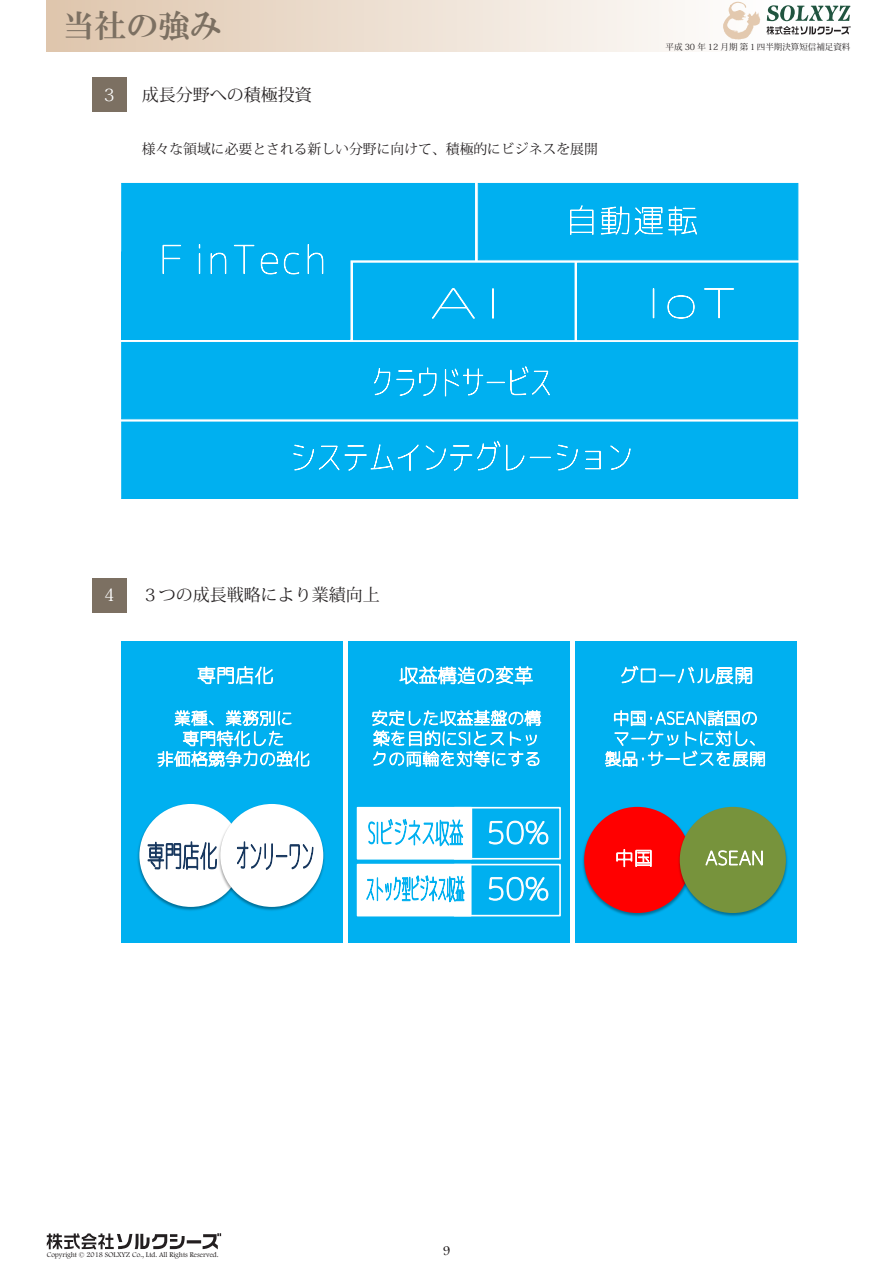
<style>
.page{position:relative;width:893px;height:1263px;background:#fff}
.page>*{position:absolute;margin:0;border:0;box-sizing:border-box;transform-origin:0 0}
.t1{font:31.95px "HG Mincho E";color:#7c7062}
.t2{font:16.95px "Koz Min Pr 6 N";color:#231f20}
.t3{font:16.95px "Koz Min Pr 6 N";color:#fff}
.段落スタイル_1{font:13.8px "Koz Min Pr 6 N";color:#231f20}
.t4{font:13.8px "Footlight MT Light";color:#231f20}
.t5{font:8.55px "Koz Min Pr 6 N";color:#231f20}
.t6{font:7.5px "Footlight MT Light";color:#231f20}
</style>
<div class="page">
<div style="left:47px;top:0;width:803px;height:51px;background:linear-gradient(to right,#dfc6ad,#fff)"></div>
<svg style="left:767px;top:5px;width:83px;height:30px"></svg>
<svg style="left:723px;top:2px;width:37px;height:38px"></svg>
<svg style="left:47px;top:1233px;width:174px;height:16px"></svg>
<div style="left:92px;top:78px;width:34px;height:34px;background:#7c7062"></div>
<div style="left:92px;top:578px;width:34px;height:34px;background:#7c7062"></div>
<div style="left:122px;top:422px;width:676px;height:76px;background:#00b0f0"></div>
<div style="left:121px;top:422px;width:677px;height:77px;border:1px solid #00b0f0"></div>
<svg style="left:294px;top:441px;width:336px;height:30px"></svg>
<div style="left:121px;top:342px;width:677px;height:77px;background:#00b0f0;border:1px solid #00b0f0"></div>
<svg style="left:374px;top:366px;width:176px;height:30px"></svg>
<div style="left:578px;top:263px;width:220px;height:77px;background:#00b0f0"></div>
<div style="left:478px;top:183px;width:320px;height:77px;background:#00b0f0;border:1px solid #00b0f0"></div>
<svg style="left:653px;top:289px;width:1px;height:29px"></svg>
<svg style="left:668px;top:296px;width:26px;height:22px"></svg>
<svg style="left:704px;top:289px;width:30px;height:29px"></svg>
<svg style="left:570px;top:206px;width:59px;height:29px"></svg>
<svg style="left:635px;top:207px;width:62px;height:28px"></svg>
<div style="left:122px;top:252px;width:228px;height:87px;background:#00b0f0"></div>
<div style="left:121px;top:251px;width:229px;height:89px;border:1px solid #00b0f0"></div>
<div style="left:354px;top:263px;width:220px;height:77px;background:#00b0f0"></div>
<div style="left:353px;top:263px;width:222px;height:77px;border:1px solid #00b0f0"></div>
<svg style="left:432px;top:289px;width:61px;height:29px"></svg>
<div style="left:122px;top:183px;width:352px;height:77px;background:#00b0f0"></div>
<div style="left:121px;top:183px;width:354px;height:77px;border:1px solid #00b0f0"></div>
<svg style="left:163px;top:245px;width:18px;height:29px"></svg>
<svg style="left:199px;top:244px;width:124px;height:30px"></svg>
<div style="left:121px;top:642px;width:221px;height:301px;background:#00b0f0"></div>
<div style="left:348px;top:642px;width:222px;height:301px;background:#00b0f0"></div>
<div style="left:575px;top:642px;width:222px;height:301px;background:#00b0f0"></div>
<img style="left:137px;top:804px;width:80px;height:107px">
<div style="left:139px;top:804px;width:103px;height:103px;background:#fff;border-radius:50%"></div>
<img style="left:217px;top:804px;width:108px;height:107px">
<div style="left:220px;top:804px;width:103px;height:103px;background:#fff;border-radius:50%"></div>
<svg style="left:148px;top:842px;width:69px;height:27px"></svg>
<svg style="left:237px;top:842px;width:76px;height:27px"></svg>
<svg style="left:158px;top:710px;width:151px;height:57px"></svg>
<div style="left:454px;top:807px;width:107px;height:52px;border:2px solid #fff"></div>
<div style="left:358px;top:808px;width:113px;height:51px;background:#fff"></div>
<div style="left:357px;top:807px;width:115px;height:52px;border:2px solid #fff"></div>
<div style="left:454px;top:864px;width:107px;height:52px;border:2px solid #fff"></div>
<div style="left:358px;top:864px;width:113px;height:52px;background:#fff"></div>
<div style="left:357px;top:864px;width:115px;height:52px;border:2px solid #fff"></div>
<svg style="left:369px;top:818px;width:94px;height:28px"></svg>
<svg style="left:367px;top:875px;width:97px;height:27px"></svg>
<svg style="left:489px;top:821px;width:59px;height:23px"></svg>
<svg style="left:489px;top:877px;width:59px;height:23px"></svg>
<svg style="left:372px;top:709px;width:169px;height:58px"></svg>
<img style="left:582px;top:806px;width:94px;height:111px">
<div style="left:584px;top:807px;width:106px;height:106px;background:#f00;border-radius:50%"></div>
<img style="left:676px;top:806px;width:112px;height:111px">
<div style="left:680px;top:807px;width:106px;height:106px;background:#77933c;border-radius:50%"></div>
<svg style="left:616px;top:849px;width:36px;height:18px"></svg>
<svg style="left:705px;top:850px;width:58px;height:16px"></svg>
<svg style="left:605px;top:710px;width:160px;height:57px"></svg>
<svg style="left:198px;top:666px;width:75px;height:18px"></svg>
<svg style="left:400px;top:666px;width:133px;height:18px"></svg>
<svg style="left:621px;top:665px;width:131px;height:19px"></svg>
<h1 class="t1" style="left:63px;top:9px;width:161px">当社の強み</h1>
<p class="t3" style="left:101px;top:85px;width:19px">３</p>
<p class="t2" style="left:142px;top:85px;width:172px">成長分野への積極投資</p>
<p class="段落スタイル_1" style="left:142px;top:141px;width:458px">様々な領域に必要とされる新しい分野に向けて、積極的にビジネスを展開</p>
<p class="t5" style="left:666px;top:42px;width:186px">平成 30 年 12 月期 第１四半期決算短信補足資料</p>
<p class="t3" style="left:101px;top:586px;width:19px">４</p>
<p class="t2" style="left:142px;top:586px;width:240px">３つの成長戦略により業績向上</p>
<p class="t6" style="left:47px;top:1250px;width:173px">Copyright © 2018 SOLXYZ Co., Ltd. All Rights Reserved.</p>
<h3 class="t4" style="left:443px;top:1242px;width:9px">9</h3>
</div>
